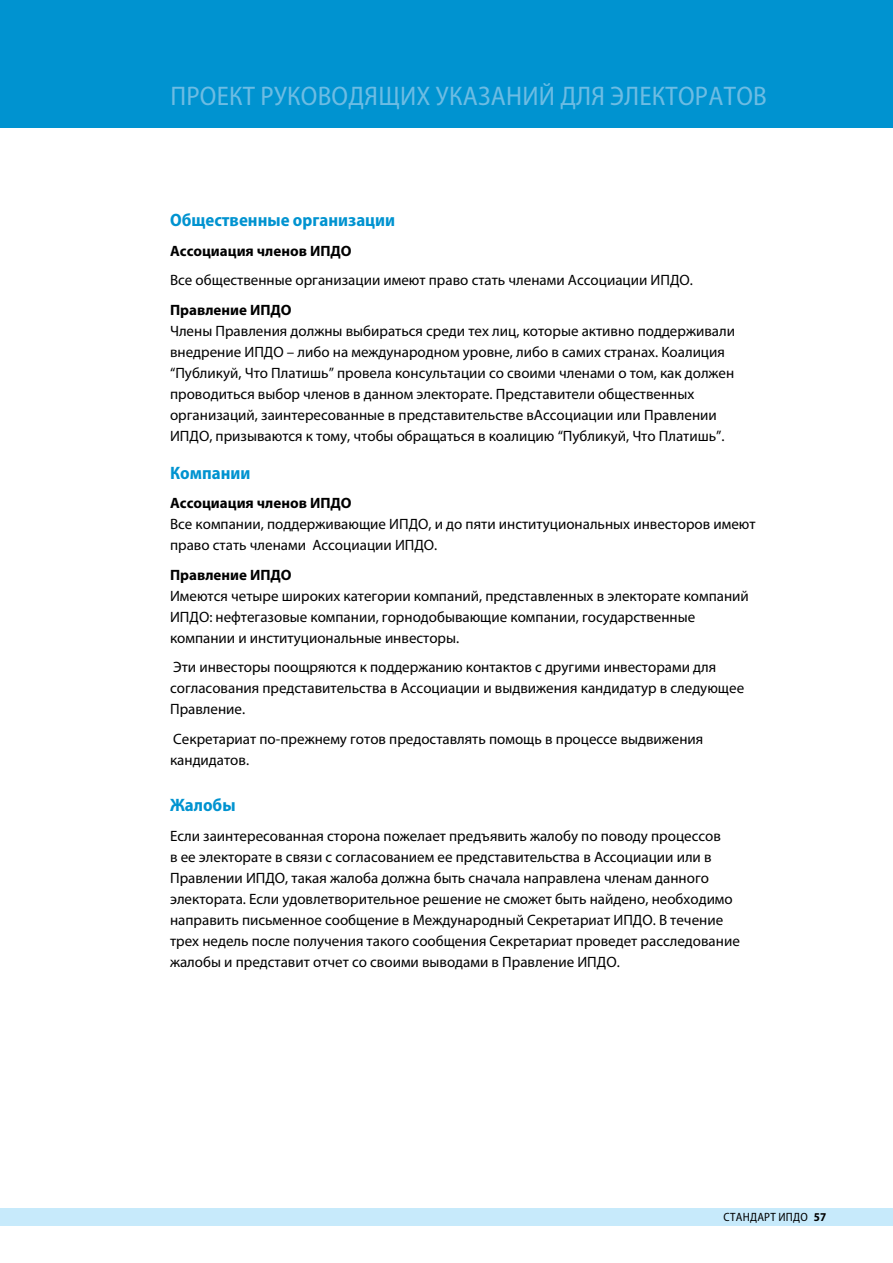
<style>
.page{position:relative;width:893px;height:1263px;background:#fff}
.page>*{position:absolute;margin:0;border:0;box-sizing:border-box;transform-origin:0 0}
.t1{font:semi-condensed 27px "Myriad Pro";letter-spacing:.01em;color:#6dbce3}
.t2{font:700 semi-condensed 18px "Myriad Pro";color:#0093d0}
.t3{font:15px/21px "Myriad Pro";color:#000}
.t4{font:700 15px "Myriad Pro";color:#000}
.t5{font:semi-condensed 12px "Myriad Pro";letter-spacing:.02em;color:#000}
.s1{font-weight:700}
</style>
<div class="page">
<div style="left:0;top:0;width:893px;height:128px;background:#0093d0"></div>
<div style="left:0;top:1208px;width:893px;height:18px;background:#c7eafb"></div>
<h1 class="t1" style="left:170px;top:82px;width:196px">ПРОЕКТ РУКОВОДЯЩ</h1>
<h1 class="t1" style="left:400px;top:82px;width:176px">ИХ УКАЗАН ИЙ ДЛЯ</h1>
<h1 class="t1" style="left:610px;top:82px;width:29px">ЭЛЕКТ</h1>
<h1 class="t1" style="left:678px;top:82px;width:87px">ОРАТОВ</h1>
<p class="t2" style="left:170px;top:210px;width:227px">Общественные организации</p>
<p class="t4" style="left:170px;top:241px;width:183px">Ассоциация членов ИПДО</p>
<p class="t3" style="left:170px;top:269px;width:524px">Все общественные организации имеют право стать членами Ассоциации ИПДО.</p>
<p class="t4" style="left:170px;top:300px;width:123px">Правление ИПДО</p>
<p class="t3" style="left:170px;top:320px;width:566px">Члены Правления должны выбираться среди тех лиц, которые активно поддерживали внедрение ИПДО – либо на международном уровне, либо в самих странах. Коалиция “Публикуй, Что Платишь” провела консультации со своими членами о том, как должен проводиться выбор членов в данном электорате. Представители общественных организаций, заинтересованные в представительстве вАссоциации или Правлении ИПДО, призываются к тому, чтобы обращаться в коалицию “Публикуй, Что Платишь”.</p>
<p class="t2" style="left:170px;top:463px;width:82px">Компании</p>
<p class="t4" style="left:170px;top:493px;width:183px">Ассоциация членов ИПДО</p>
<p class="t3" style="left:170px;top:513px;width:587px">Все компании, поддерживающие ИПДО, и до пяти институциональных инвесторов имеют право стать членами Ассоциации ИПДО.</p>
<p class="t4" style="left:170px;top:565px;width:123px">Правление ИПДО</p>
<p class="t3" style="left:170px;top:585px;width:580px">Имеются четыре широких категории компаний, представленных в электорате компаний<br>ИПДО: нефтегазовые компании, горнодобывающие компании, государственные компании и институциональные инвесторы.</p>
<p class="t3" style="left:170px;top:656px;width:576px">Эти инвесторы поощряются к поддержанию контактов с другими инвесторами для согласования представительства в Ассоциации и выдвижения кандидатур в следующее<br>Правление.</p>
<p class="t3" style="left:170px;top:728px;width:535px">Секретариат по-прежнему готов предоставлять помощь в процессе выдвижения кандидатов.</p>
<p class="t2" style="left:170px;top:795px;width:67px">Жалобы</p>
<p class="t3" style="left:170px;top:825px;width:571px">Если заинтересованная сторона пожелает предъявить жалобу по поводу процессов<br>в ее электорате в связи с согласованием ее представительства в Ассоциации или в Правлении ИПДО, такая жалоба должна быть сначала направлена членам данного электората. Если удовлетворительное решение не сможет быть найдено, необходимо направить письменное сообщение в Международный Секретариат ИПДО. В течение трех недель после получения такого сообщения Секретариат проведет расследование жалобы и представит отчет со своими выводами в Правление ИПДО.</p>
<p class="t5" style="left:724px;top:1210px;width:104px">СТАНДАРТ ИПДО <span class="s1">57</span></p>
</div>
